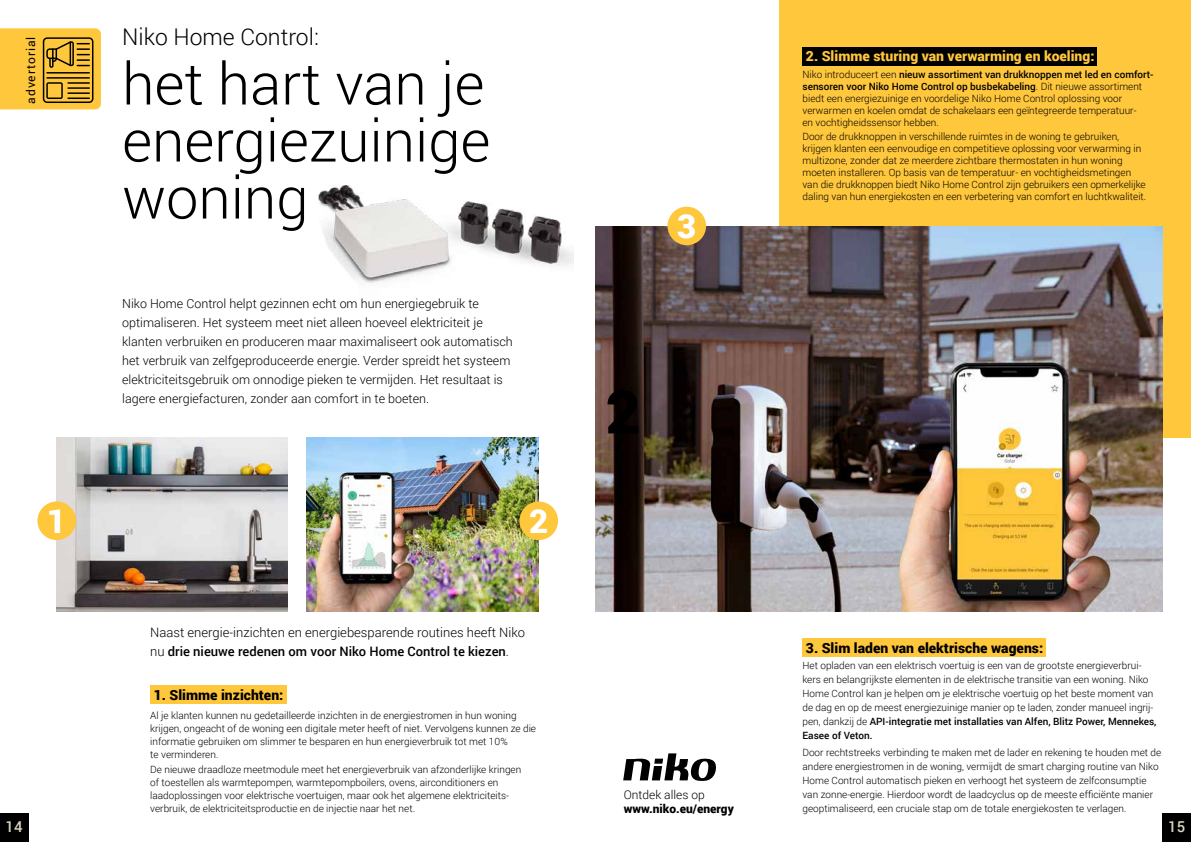
<style>
.page{position:relative;width:1191px;height:842px;background:#fff}
.page>*{position:absolute;margin:0;border:0;box-sizing:border-box;transform-origin:0 0}
.t1{font:900 60px "Roboto";color:#000}
.t2{font:300 58px/57px "Roboto";color:#000;text-align:justify}
.t3{font:900 33px "Roboto";color:#fff}
.t4{font:300 23px "Roboto";color:#000}
.t5{font:500 15px "Roboto";color:#d9d4c0}
.t6{font:900 14px "Roboto";color:#000}
.t7{font:900 14px "Roboto";color:#ffc73c}
.t8{font:300 13px/19px "Roboto";color:#000}
.t9{font:300 12.5px/19px "Roboto";color:#000}
.t10{font:900 12px "Roboto";color:#000}
.t11{font:300 12px "Roboto";color:#000}
.t12{font:12px "Roboto";letter-spacing:.08em;color:#000}
.t13{font:300 10px/11.9px "Roboto";color:#000}
.s1{font-weight:500}
</style>
<div class="page">
<div style="left:780px;top:0;width:411px;height:437px;background:#ffc73c"></div>
<img style="left:318px;top:186px;width:255px;height:97px">
<img style="left:595px;top:227px;width:567px;height:385px">
<div style="left:150px;top:685px;width:136px;height:18px;background:#ffc73c"></div>
<div style="left:802px;top:47px;width:295px;height:18px;background:#000"></div>
<div style="left:802px;top:638px;width:244px;height:18px;background:#ffc73c"></div>
<img style="left:57px;top:437px;width:230px;height:175px">
<img style="left:306px;top:437px;width:233px;height:175px">
<div style="left:0;top:814px;width:28px;height:28px;background:#000"></div>
<div style="left:1162px;top:814px;width:29px;height:28px;background:#000"></div>
<div style="left:37px;top:501px;width:39px;height:39px;background:#ffc73c;border-radius:50%"></div>
<div style="left:519px;top:501px;width:39px;height:39px;background:#ffc73c;border-radius:50%"></div>
<div style="left:667px;top:207px;width:39px;height:38px;background:#ffc73c;border-radius:50%"></div>
<svg style="left:623px;top:753px;width:93px;height:28px"></svg>
<svg style="left:0;top:28px;width:101px;height:81px;background:#e0af35"></svg>
<p class="t12" style="left:23px;top:104px;width:69px;rotate:-90deg">advertorial</p>
<h3 class="t4" style="left:122px;top:21px;width:198px">Niko Home Control:</h3>
<h2 class="t2" style="left:122px;top:53px;width:370px">het hart van je energiezuinige woning</h2>
<p class="t9" style="left:122px;top:294px;width:392px">Niko Home Control helpt gezinnen echt om hun energiegebruik te optimaliseren. Het systeem meet niet alleen hoeveel elektriciteit je klanten verbruiken en produceren maar maximaliseert ook automatisch het verbruik van zelfgeproduceerde energie. Verder spreidt het systeem elektriciteitsgebruik om onnodige pieken te vermijden. Het resultaat is lagere energiefacturen, zonder aan comfort in te boeten.</p>
<h3 class="t3" style="left:47px;top:498px;width:21px">1</h3>
<h3 class="t3" style="left:529px;top:498px;width:21px">2</h3>
<h3 class="t8" style="left:150px;top:623px;width:376px">Naast energie-inzichten en energiebesparende routines heeft Niko nu <span class="s1">drie nieuwe redenen om voor Niko Home Control te kiezen</span>.</h3>
<h3 class="t6" style="left:154px;top:685px;width:131px">1. Slimme inzichten:</h3>
<p class="t13" style="left:150px;top:708px;width:387px;line-height:13px">Al je klanten kunnen nu gedetailleerde inzichten in de energiestromen in hun woning krijgen, ongeacht of de woning een digitale meter heeft of niet. Vervolgens kunnen ze die informatie gebruiken om slimmer te besparen en hun energieverbruik tot met 10%<br>te verminderen.</p>
<p class="t13" style="left:150px;top:763px;width:372px;line-height:13px">De nieuwe draadloze meetmodule meet het energieverbruik van afzonderlijke kringen of toestellen als warmtepompen, warmtepompboilers, ovens, airconditioners en laadoplossingen voor elektrische voertuigen, maar ook het algemene elektriciteits&shy;verbruik, de elektriciteitsproductie en de injectie naar het net.</p>
<h3 class="t3" style="left:677px;top:203px;width:21px">3</h3>
<h1 class="t1" style="left:605px;top:370px;width:36px">2</h1>
<p class="t11" style="left:624px;top:787px;width:82px">Ontdek alles op</p>
<p class="t10" style="left:624px;top:800px;width:111px">www.niko.eu/energy</p>
<h3 class="t7" style="left:806px;top:47px;width:290px">2. Slimme sturing van verwarming en koeling:</h3>
<p class="t13" style="left:802px;top:68px;width:352px">Niko introduceert een <span class="s1">nieuw assortiment van drukknoppen met led en comfort&shy;sensoren voor Niko Home Control op busbekabeling</span>. Dit nieuwe assortiment biedt een energiezuinige en voordelige Niko Home Control oplossing voor verwarmen en koelen omdat de schakelaars een geïntegreerde temperatuur-<br>en vochtigheidssensor hebben.</p>
<p class="t13" style="left:802px;top:131px;width:345px">Door de drukknoppen in verschillende ruimtes in de woning te gebruiken, krijgen klanten een eenvoudige en competitieve oplossing voor verwarming in multizone, zonder dat ze meerdere zichtbare thermostaten in hun woning moeten installeren. Op basis van de temperatuur- en vochtigheidsmetingen van die drukknoppen biedt Niko Home Control zijn gebruikers een opmerkelijke daling van hun energiekosten en een verbetering van comfort en luchtkwaliteit.</p>
<h3 class="t6" style="left:806px;top:638px;width:239px">3. Slim laden van elektrische wagens:</h3>
<p class="t13" style="left:802px;top:658px;width:355px;line-height:14px">Het opladen van een elektrisch voertuig is een van de grootste energieverbrui&shy;kers en belangrijkste elementen in de elektrische transitie van een woning. Niko Home Control kan je helpen om je elektrische voertuig op het beste moment van de dag en op de meest energiezuinige manier op te laden, zonder manueel ingrij&shy;pen, dankzij de <span class="s1">API-integratie met installaties van Alfen, Blitz Power, Mennekes, Easee of Veton.</span></p>
<p class="t13" style="left:802px;top:745px;width:360px;line-height:14px">Door rechtstreeks verbinding te maken met de lader en rekening te houden met de andere energiestromen in de woning, vermijdt de smart charging routine van Niko Home Control automatisch pieken en verhoogt het systeem de zelfconsumptie van zonne-energie. Hierdoor wordt de laadcyclus op de meeste efficiënte manier geoptimaliseerd, een cruciale stap om de totale energiekosten te verlagen.</p>
<h3 class="t5" style="left:6px;top:816px;width:19px">14</h3>
<h3 class="t5" style="left:1168px;top:816px;width:19px">15</h3>
</div>
